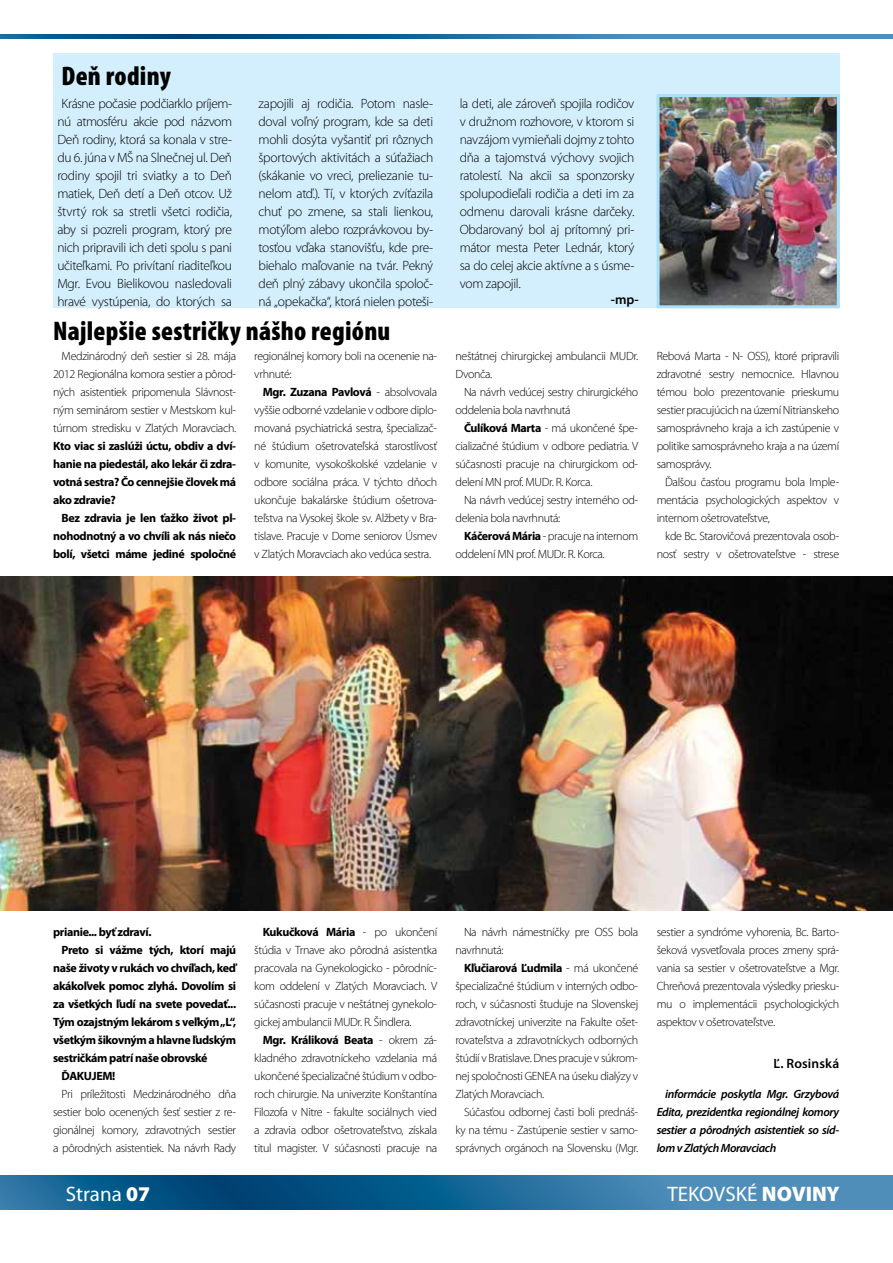
<style>
.page{position:relative;width:893px;height:1263px;background:#fff}
.page>*{position:absolute;margin:0;border:0;box-sizing:border-box;transform-origin:0 0}
.t1{font:900 condensed 27px "Mini Pro";letter-spacing:.01em;color:#000}
.t2{font:21px "Mini Pro";color:#fff}
.t3{font:300 13.5px/18px "Mini Pro";letter-spacing:-.025em;color:#000;text-align:justify}
.t4{font:600 13.5px "Mini Pro";letter-spacing:.01em;color:#000}
.t5{font:300 12px/18px "Mini Pro";letter-spacing:-.03em;color:#000;text-align:justify}
.t6{font:700 12px/18px "Mini Pro";letter-spacing:-.03em;color:#000;text-align:justify}
.t7{font:italic 600 12px/18px "Mini Pro";letter-spacing:-.03em;color:#000;text-align:justify}
.s1{font-weight:700}
.s2{font-weight:900}
</style>
<div class="page">
<svg style="left:0;top:1176px;width:893px;height:34px;background:#226c9a"></svg>
<svg style="left:0;top:34px;width:893px;height:4px;background:#246d9c"></svg>
<div style="left:53px;top:53px;width:787px;height:43px;background:#d3eefc"></div>
<div style="left:53px;top:96px;width:787px;height:212px;background:#d3eefc"></div>
<img style="left:0;top:576px;width:893px;height:334px">
<img style="left:660px;top:98px;width:176px;height:206px">
<div style="left:656px;top:94px;width:184px;height:214px;border:3px solid #a8e0f9"></div>
<h1 class="t1" style="left:62px;top:61px;width:111px">Deň rodiny</h1>
<p class="t3" style="left:57px;top:95px;width:176px;text-align:center">Krásne počasie podčiarklo príjem&shy;nú atmosféru akcie pod názvom Deň rodiny, ktorá sa konala v stre&shy;du 6. júna v MŠ na Slnečnej ul. Deň rodiny spojil tri sviatky a to Deň matiek, Deň detí a Deň otcov. Už štvrtý rok sa stretli všetci rodičia, aby si pozreli program, ktorý pre nich pripravili ich deti spolu s pani učiteľkami. Po privítaní riaditeľkou Mgr. Evou Bielikovou nasledovali hravé vystúpenia, do ktorých sa</p>
<p class="t3" style="left:259px;top:95px;width:176px">zapojili aj rodičia. Potom nasle&shy;doval voľný program, kde sa deti mohli dosýta vyšantiť pri rôznych športových aktivitách a súťažiach (skákanie vo vreci, preliezanie tu&shy;nelom atď.). Tí, v ktorých zvíťazila chuť po zmene, sa stali lienkou, motýľom alebo rozprávkovou by&shy;tosťou vďaka stanovišťu, kde pre&shy;biehalo maľovanie na tvár. Pekný deň plný zábavy ukončila spoloč&shy;ná „opekačka“, ktorá nielen poteši-</p>
<p class="t3" style="left:460px;top:95px;width:176px">la deti, ale zároveň spojila rodičov v družnom rozhovore, v ktorom si navzájom vymieňali dojmy z tohto dňa a tajomstvá výchovy svojich ratolestí. Na akcii sa sponzorsky spolupodieľali rodičia a deti im za odmenu darovali krásne darčeky.<br>Obdarovaný bol aj prítomný pri&shy;mátor mesta Peter Lednár, ktorý sa do celej akcie aktívne a s úsme&shy;vom zapojil.</p>
<p class="t4" style="left:611px;top:292px;width:29px">-mp-</p>
<h1 class="t1" style="left:53px;top:316px;width:339px">Najlepšie sestričky nášho regiónu</h1>
<p class="t5" style="left:53px;top:347px;width:185px;text-indent:9px">Medzinárodný deň sestier si 28. mája 2012 Regionálna komora sestier a pôrod&shy;ných asistentiek pripomenula Slávnost&shy;ným seminárom sestier v Mestskom kul&shy;túrnom stredisku v Zlatých Moravciach.</p>
<p class="t6" style="left:53px;top:437px;width:185px">Kto viac si zaslúži úctu, obdiv a dví&shy;hanie na piedestál, ako lekár či zdra&shy;votná sestra? Čo cennejšie človek má ako zdravie?</p>
<p class="t6" style="left:53px;top:509px;width:185px;text-indent:9px">Bez zdravia je len ťažko život pl&shy;nohodnotný a vo chvíli ak nás niečo bolí, všetci máme jediné spoločné</p>
<p class="t5" style="left:254px;top:347px;width:184px">regionálnej komory boli na ocenenie na&shy;vrhnuté:</p>
<p class="t5" style="left:254px;top:383px;width:184px;text-indent:9px"><span class="s1">Mgr. Zuzana Pavlová</span> - absolvovala vyššie odborné vzdelanie v odbore diplo&shy;movaná psychiatrická sestra, špecializač&shy;né štúdium ošetrovateľská starostlivosť v komunite, vysokoškolské vzdelanie v odbore sociálna práca. V týchto dňoch ukončuje bakalárske štúdium ošetrova&shy;teľstva na Vysokej škole sv. Alžbety v Bra&shy;tislave. Pracuje v Dome seniorov Úsmev v Zlatých Moravciach ako vedúca sestra.</p>
<p class="t5" style="left:455px;top:347px;width:184px">neštátnej chirurgickej ambulancii MUDr.<br>Dvonča.</p>
<p class="t5" style="left:455px;top:383px;width:184px;text-indent:9px">Na návrh vedúcej sestry chirurgického oddelenia bola navrhnutá</p>
<p class="t5" style="left:455px;top:419px;width:184px;text-indent:8px"><span class="s1">Čulíková Marta</span> - má ukončené špe&shy;cializačné štúdium v odbore pediatria. V súčasnosti pracuje na chirurgickom od&shy;delení MN prof. MUDr. R. Korca.</p>
<p class="t5" style="left:455px;top:491px;width:184px;text-indent:9px">Na návrh vedúcej sestry interného od&shy;delenia bola navrhnutá:</p>
<p class="t5" style="left:455px;top:527px;width:184px;text-indent:9px"><span class="s1">Káčerová Mária</span> - pracuje na internom oddelení MN prof. MUDr. R. Korca.</p>
<p class="t5" style="left:657px;top:347px;width:184px">Rebová Marta - N- OSS), ktoré pripravili zdravotné sestry nemocnice. Hlavnou témou bolo prezentovanie prieskumu sestier pracujúcich na území Nitrianskeho samosprávneho kraja a ich zastúpenie v politike samosprávneho kraja a na území samosprávy.</p>
<p class="t5" style="left:657px;top:473px;width:184px;text-indent:9px">Ďalšou časťou programu bola Imple&shy;mentácia psychologických aspektov v internom ošetrovateľstve,</p>
<p class="t5" style="left:657px;top:527px;width:184px;text-align:right">kde Bc. Starovičová prezentovala osob&shy;nosť sestry v ošetrovateľstve - strese</p>
<p class="t6" style="left:53px;top:923px;width:100px">prianie... byť zdraví.</p>
<p class="t6" style="left:62px;top:941px;width:176px">Preto si vážme tých, ktorí majú</p>
<p class="t6" style="left:53px;top:959px;width:185px">naše životy v rukách vo chvíľach, keď</p>
<p class="t6" style="left:53px;top:977px;width:185px">akákoľvek pomoc zlyhá. Dovolím si</p>
<p class="t6" style="left:53px;top:995px;width:185px">za všetkých ľudí na svete povedať...</p>
<p class="t6" style="left:53px;top:1013px;width:185px">Tým ozajstným lekárom s veľkým „L“,</p>
<p class="t6" style="left:53px;top:1031px;width:185px">všetkým šikovným a hlavne ľudským</p>
<p class="t6" style="left:53px;top:1049px;width:156px">sestričkám patrí naše obrovské</p>
<p class="t6" style="left:62px;top:1067px;width:55px">ĎAKUJEM!</p>
<p class="t5" style="left:53px;top:1085px;width:185px;text-indent:9px">Pri príležitosti Medzinárodného dňa sestier bolo ocenených šesť sestier z re&shy;gionálnej komory, zdravotných sestier a pôrodných asistentiek. Na návrh Rady</p>
<p class="t5" style="left:254px;top:923px;width:184px;text-indent:9px"><span class="s1">Kukučková Mária</span> - po ukončení štúdia v Trnave ako pôrodná asistentka pracovala na Gynekologicko - pôrodníc&shy;kom oddelení v Zlatých Moravciach. V súčasnosti pracuje v neštátnej gynekolo&shy;gickej ambulancii MUDr. R. Šindlera.</p>
<p class="t5" style="left:254px;top:1031px;width:184px;text-indent:9px"><span class="s1">Mgr. Králiková Beata</span> - okrem zá&shy;kladného zdravotníckeho vzdelania má ukončené špecializačné štúdium v odbo&shy;roch chirurgie. Na univerzite Konštantína Filozofa v Nitre - fakulte sociálnych vied a zdravia odbor ošetrovateľstvo, získala titul magister. V súčasnosti pracuje na</p>
<p class="t5" style="left:455px;top:923px;width:184px;text-indent:9px">Na návrh námestníčky pre OSS bola navrhnutá:</p>
<p class="t5" style="left:455px;top:959px;width:184px;text-indent:8px"><span class="s1">Kľučiarová Ľudmila</span> - má ukončené špecializačné štúdium v interných odbo&shy;roch, v súčasnosti študuje na Slovenskej zdravotníckej univerzite na Fakulte ošet&shy;rovateľstva a zdravotníckych odborných štúdií v Bratislave. Dnes pracuje v súkrom&shy;nej spoločnosti GENEA na úseku dialýzy v Zlatých Moravciach.</p>
<p class="t5" style="left:455px;top:1103px;width:184px;text-indent:9px">Súčasťou odbornej časti boli prednáš&shy;ky na tému - Zastúpenie sestier v samo&shy;správnych orgánoch na Slovensku (Mgr.</p>
<p class="t5" style="left:657px;top:923px;width:184px">sestier a syndróme vyhorenia, Bc. Barto&shy;šeková vysvetľovala proces zmeny sprá&shy;vania sa sestier v ošetrovateľstve a Mgr.<br>Chreňová prezentovala výsledky priesku&shy;mu o implementácii psychologických aspektov v ošetrovateľstve.</p>
<p class="t4" style="left:773px;top:1056px;width:67px">Ľ. Rosinská</p>
<p class="t7" style="left:657px;top:1085px;width:184px;text-indent:9px">informácie poskytla Mgr. Grzybová Edita, prezidentka regionálnej komory sestier a pôrodných asistentiek so síd&shy;lom v Zlatých Moravciach</p>
<h2 class="t2" style="left:66px;top:1182px;width:86px">Strana <span class="s2">07</span></h2>
<h2 class="t2" style="left:667px;top:1182px;width:174px">TEKOVSKÉ <span class="s2">NOVINY</span></h2>
</div>
